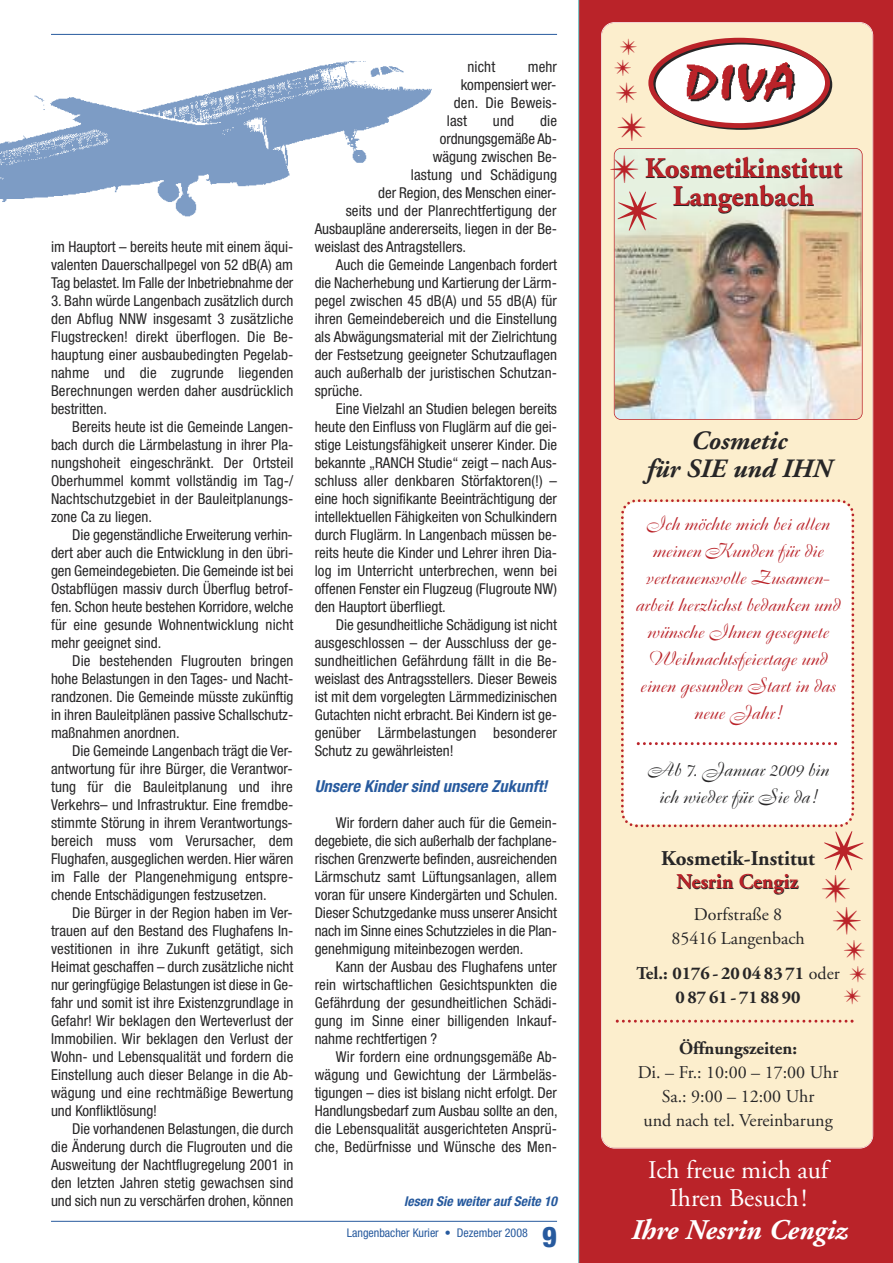
<style>
.page{position:relative;width:893px;height:1263px;background:#fff}
.page>*{position:absolute;margin:0;border:0;box-sizing:border-box;transform-origin:0 0}
.t1{font:700 28.5px/28.5px "Adobe Garamond";color:#ba2329;text-align:center}
.t2{font:italic 700 28.5px "Adobe Garamond";color:#fff}
.t3{font:800 condensed 28.5px "Helvetica Neue";color:#275a9e}
.t4{font:italic 700 26.4px/28.5px "Adobe Garamond";color:#272627;text-align:center}
.t5{font:25.5px/28.5px "Adobe Garamond";color:#fff;text-align:center}
.t6{font:700 21px "Adobe Garamond";color:#272627}
.t7{font:700 21px "Adobe Garamond";color:#ba2329}
.t8{font:19.5px/27px "Boulevard";color:#ba2329;text-align:center}
.t9{font:19.5px/27px "Boulevard";color:#272627;text-align:center}
.t10{font:18px/24px "Adobe Garamond";color:#272627;text-align:center}
.t11{font:700 18px/24px "Adobe Garamond";color:#272627;text-align:center}
.t12{font:italic 700 condensed 16.5px "Helvetica Neue";letter-spacing:.005em;color:#275a9e}
.t13{font:condensed 15px/18px "Helvetica Neue";color:#272627;text-align:justify}
.t14{font:italic 700 condensed 13.5px "Helvetica Neue";letter-spacing:.005em;color:#275a9e}
.t15{font:condensed 12px "Helvetica Neue";color:#275a9e}
.s1{font-weight:400}
</style>
<div class="page">
<hr style="left:51px;top:34px;width:506px;height:1px;background:#275a9e">
<hr style="left:51px;top:1221px;width:506px;height:1px;background:#275a9e">
<div style="left:578px;top:0;width:315px;height:1263px;background:#ba2329"></div>
<div style="left:602px;top:23px;width:270px;height:1125px;background:#fceecd;border-radius:13px"></div>
<div style="left:601px;top:22px;width:272px;height:1126px;border:2px solid #fff;border-radius:14px"></div>
<img style="left:615px;top:149px;width:247px;height:270px;border-radius:6px">
<div style="left:614px;top:148px;width:249px;height:272px;border:2px solid #ba2329;border-radius:7px"></div>
<svg style="left:616px;top:1020px;width:237px;height:3px"></svg>
<div style="left:621px;top:499px;width:234px;height:329px;background:#fff"></div>
<svg style="left:637px;top:742px;width:200px;height:3px"></svg>
<img style="left:0;top:33px;width:445px;height:184px">
<svg style="left:817px;top:823px;width:54px;height:137px"></svg>
<svg style="left:613px;top:38px;width:219px;height:200px"></svg>
<p class="t13" style="left:51px;top:239px;width:244px">im Hauptort – bereits heute mit einem äqui&shy;valenten Dauerschallpegel von 52 dB(A) am Tag belastet. Im Falle der Inbetriebnahme der</p>
<p class="t13" style="left:51px;top:293px;width:244px">3. Bahn würde Langenbach zusätzlich durch den Abflug NNW insgesamt 3 zusätzliche Flugstrecken! direkt überflogen. Die Be&shy;hauptung einer ausbaubedingten Pegelab&shy;nahme und die zugrunde liegenden Berechnungen werden daher ausdrücklich bestritten.</p>
<p class="t13" style="left:51px;top:419px;width:244px;text-indent:21px">Bereits heute ist die Gemeinde Langen&shy;bach durch die Lärmbelastung in ihrer Pla&shy;nungshoheit eingeschränkt. Der Ortsteil Oberhummel kommt vollständig im Tag-/ Nachtschutzgebiet in der Bauleitplanungs&shy;zone Ca zu liegen.</p>
<p class="t13" style="left:51px;top:527px;width:244px;text-indent:21px">Die gegenständliche Erweiterung verhin&shy;dert aber auch die Entwicklung in den übri&shy;gen Gemeindegebieten. Die Gemeinde ist bei Ostabflügen massiv durch Überflug betrof&shy;fen. Schon heute bestehen Korridore, welche für eine gesunde Wohnentwicklung nicht mehr geeignet sind.</p>
<p class="t13" style="left:51px;top:653px;width:244px;text-indent:21px">Die bestehenden Flugrouten bringen hohe Belastungen in den Tages- und Nacht&shy;randzonen. Die Gemeinde müsste zukünftig in ihren Bauleitplänen passive Schallschutz&shy;maßnahmen anordnen.</p>
<p class="t13" style="left:51px;top:743px;width:244px;text-indent:21px">Die Gemeinde Langenbach trägt die Ver&shy;antwortung für ihre Bürger, die Verantwor&shy;tung für die Bauleitplanung und ihre Verkehrs– und Infrastruktur. Eine fremdbe&shy;stimmte Störung in ihrem Verantwortungs&shy;bereich muss vom Verursacher, dem Flughafen, ausgeglichen werden. Hier wären im Falle der Plangenehmigung entspre&shy;chende Entschädigungen festzusetzen.</p>
<p class="t13" style="left:51px;top:905px;width:244px;text-indent:21px">Die Bürger in der Region haben im Ver&shy;trauen auf den Bestand des Flughafens In&shy;vestitionen in ihre Zukunft getätigt, sich Heimat geschaffen – durch zusätzliche nicht nur geringfügige Belastungen ist diese in Ge&shy;fahr und somit ist ihre Existenzgrundlage in Gefahr! Wir beklagen den Werteverlust der Immobilien. Wir beklagen den Verlust der Wohn- und Lebensqualität und fordern die Einstellung auch dieser Belange in die Ab&shy;wägung und eine rechtmäßige Bewertung und Konfliktlösung!</p>
<p class="t13" style="left:51px;top:1121px;width:244px;text-indent:21px">Die vorhandenen Belastungen, die durch die Änderung durch die Flugrouten und die Ausweitung der Nachtflugregelung 2001 in den letzten Jahren stetig gewachsen sind und sich nun zu verschärfen drohen, können</p>
<p class="t13" style="left:467px;top:59px;width:29px">nicht</p>
<p class="t13" style="left:528px;top:59px;width:31px">mehr</p>
<p class="t13" style="left:461px;top:77px;width:97px">kompensiert wer-</p>
<p class="t13" style="left:454px;top:95px;width:105px">den. Die Beweis-</p>
<p class="t13" style="left:447px;top:113px;width:22px">last</p>
<p class="t13" style="left:493px;top:113px;width:23px">und</p>
<p class="t13" style="left:540px;top:113px;width:18px">die</p>
<p class="t13" style="left:440px;top:131px;width:119px">ordnungsgemäße Ab-</p>
<p class="t13" style="left:433px;top:149px;width:126px">wägung zwischen Be-</p>
<p class="t13" style="left:411px;top:167px;width:148px">lastung und Schädigung</p>
<p class="t13" style="left:378px;top:185px;width:180px">der Region, des Menschen einer-</p>
<p class="t13" style="left:346px;top:203px;width:212px">seits und der Planrechtfertigung der</p>
<p class="t13" style="left:315px;top:221px;width:244px">Ausbaupläne andererseits, liegen in der Be-</p>
<p class="t13" style="left:315px;top:239px;width:153px">weislast des Antragstellers.</p>
<p class="t13" style="left:336px;top:257px;width:223px">Auch die Gemeinde Langenbach fordert</p>
<p class="t13" style="left:315px;top:275px;width:244px">die Nacherhebung und Kartierung der Lärm-</p>
<p class="t13" style="left:315px;top:293px;width:244px">pegel zwischen 45 dB(A) und 55 dB(A) für</p>
<p class="t13" style="left:315px;top:311px;width:244px">ihren Gemeindebereich und die Einstellung</p>
<p class="t13" style="left:315px;top:329px;width:244px">als Abwägungsmaterial mit der Zielrichtung</p>
<p class="t13" style="left:315px;top:347px;width:244px">der Festsetzung geeigneter Schutzauflagen</p>
<p class="t13" style="left:315px;top:365px;width:244px">auch außerhalb der juristischen Schutzan-</p>
<p class="t13" style="left:315px;top:383px;width:49px">sprüche.</p>
<p class="t13" style="left:336px;top:401px;width:223px">Eine Vielzahl an Studien belegen bereits</p>
<p class="t13" style="left:315px;top:419px;width:244px">heute den Einfluss von Fluglärm auf die gei-</p>
<p class="t13" style="left:315px;top:437px;width:244px">stige Leistungsfähigkeit unserer Kinder. Die</p>
<p class="t13" style="left:315px;top:455px;width:244px">bekannte „RANCH Studie“ zeigt – nach Aus-</p>
<p class="t13" style="left:315px;top:473px;width:244px">schluss aller denkbaren Störfaktoren(!) –</p>
<p class="t13" style="left:315px;top:491px;width:244px">eine hoch signifikante Beeinträchtigung der</p>
<p class="t13" style="left:315px;top:509px;width:244px">intellektuellen Fähigkeiten von Schulkindern</p>
<p class="t13" style="left:315px;top:527px;width:244px">durch Fluglärm. In Langenbach müssen be-</p>
<p class="t13" style="left:315px;top:545px;width:244px">reits heute die Kinder und Lehrer ihren Dia-</p>
<p class="t13" style="left:315px;top:563px;width:244px">log im Unterricht unterbrechen, wenn bei</p>
<p class="t13" style="left:315px;top:581px;width:244px">offenen Fenster ein Flugzeug (Flugroute NW)</p>
<p class="t13" style="left:315px;top:599px;width:133px">den Hauptort überfliegt.</p>
<p class="t13" style="left:336px;top:617px;width:223px">Die gesundheitliche Schädigung ist nicht</p>
<p class="t13" style="left:315px;top:635px;width:244px">ausgeschlossen – der Ausschluss der ge-</p>
<p class="t13" style="left:315px;top:653px;width:244px">sundheitlichen Gefährdung fällt in die Be-</p>
<p class="t13" style="left:315px;top:671px;width:244px">weislast des Antragsstellers. Dieser Beweis</p>
<p class="t13" style="left:315px;top:689px;width:244px">ist mit dem vorgelegten Lärmmedizinischen</p>
<p class="t13" style="left:315px;top:707px;width:244px">Gutachten nicht erbracht. Bei Kindern ist ge-</p>
<p class="t13" style="left:315px;top:725px;width:244px">genüber Lärmbelastungen besonderer</p>
<p class="t13" style="left:315px;top:743px;width:140px">Schutz zu gewährleisten!</p>
<p class="t12" style="left:315px;top:780px;width:234px">Unsere Kinder sind unsere Zukunft!</p>
<p class="t13" style="left:315px;top:815px;width:244px;text-indent:21px">Wir fordern daher auch für die Gemein&shy;degebiete, die sich außerhalb der fachplane&shy;rischen Grenzwerte befinden, ausreichenden Lärmschutz samt Lüftungsanlagen, allem voran für unsere Kindergärten und Schulen.<br>Dieser Schutzgedanke muss unserer Ansicht nach im Sinne eines Schutzzieles in die Plan&shy;genehmigung miteinbezogen werden.</p>
<p class="t13" style="left:315px;top:959px;width:244px;text-indent:21px">Kann der Ausbau des Flughafens unter rein wirtschaftlichen Gesichtspunkten die Gefährdung der gesundheitlichen Schädi&shy;gung im Sinne einer billigenden Inkauf&shy;nahme rechtfertigen ?</p>
<p class="t13" style="left:315px;top:1049px;width:244px;text-indent:21px">Wir fordern eine ordnungsgemäße Ab&shy;wägung und Gewichtung der Lärmbeläs&shy;tigungen – dies ist bislang nicht erfolgt. Der Handlungsbedarf zum Ausbau sollte an den, die Lebensqualität ausgerichteten Ansprü&shy;che, Bedürfnisse und Wünsche des Men-</p>
<p class="t14" style="left:404px;top:1196px;width:154px">lesen Sie weiter auf Seite 10</p>
<p class="t15" style="left:347px;top:1228px;width:183px">Langenbacher Kurier • Dezember 2008</p>
<h1 class="t3" style="left:542px;top:1227px;width:16px">9</h1>
<h1 class="t1" style="left:645px;top:156px;width:199px">Kosmetikinstitut<br>Langenbach</h1>
<h2 class="t4" style="left:646px;top:428px;width:186px">Cosmetic<br>für SIE und IHN</h2>
<h3 class="t8" style="left:635px;top:512px;width:206px">Ich möchte mich bei allen meinen Kunden für die vertrauensvolle Zusamen&shy;arbeit herzlichst bedanken und wünsche Ihnen gesegnete<br>Weihnachtsfeiertage und einen gesunden Start in das neue Jahr!</h3>
<h3 class="t9" style="left:647px;top:758px;width:183px">Ab 7. Januar 2009 bin ich wieder für Sie da!</h3>
<h3 class="t6" style="left:661px;top:849px;width:155px">Kosmetik-Institut</h3>
<h3 class="t7" style="left:676px;top:873px;width:123px">Nesrin Cengiz</h3>
<p class="t10" style="left:671px;top:904px;width:135px">Dorfstraße 8<br>85416 Langenbach</p>
<p class="t11" style="left:636px;top:962px;width:205px">Tel.: 0176 - 20 04 83 71 <span class="s1">oder<br></span>08761-718890</p>
<p class="t11" style="left:679px;top:1037px;width:119px">Öffnungszeiten:</p>
<p class="t10" style="left:638px;top:1061px;width:202px">Di. – Fr.: 10:00 – 17:00 Uhr<br>Sa.: 9:00 – 12:00 Uhr<br>und nach tel. Vereinbarung</p>
<h3 class="t5" style="left:648px;top:1157px;width:181px">Ich freue mich auf<br>Ihren Besuch!</h3>
<h1 class="t2" style="left:630px;top:1219px;width:218px">Ihre Nesrin Cengiz</h1>
</div>
